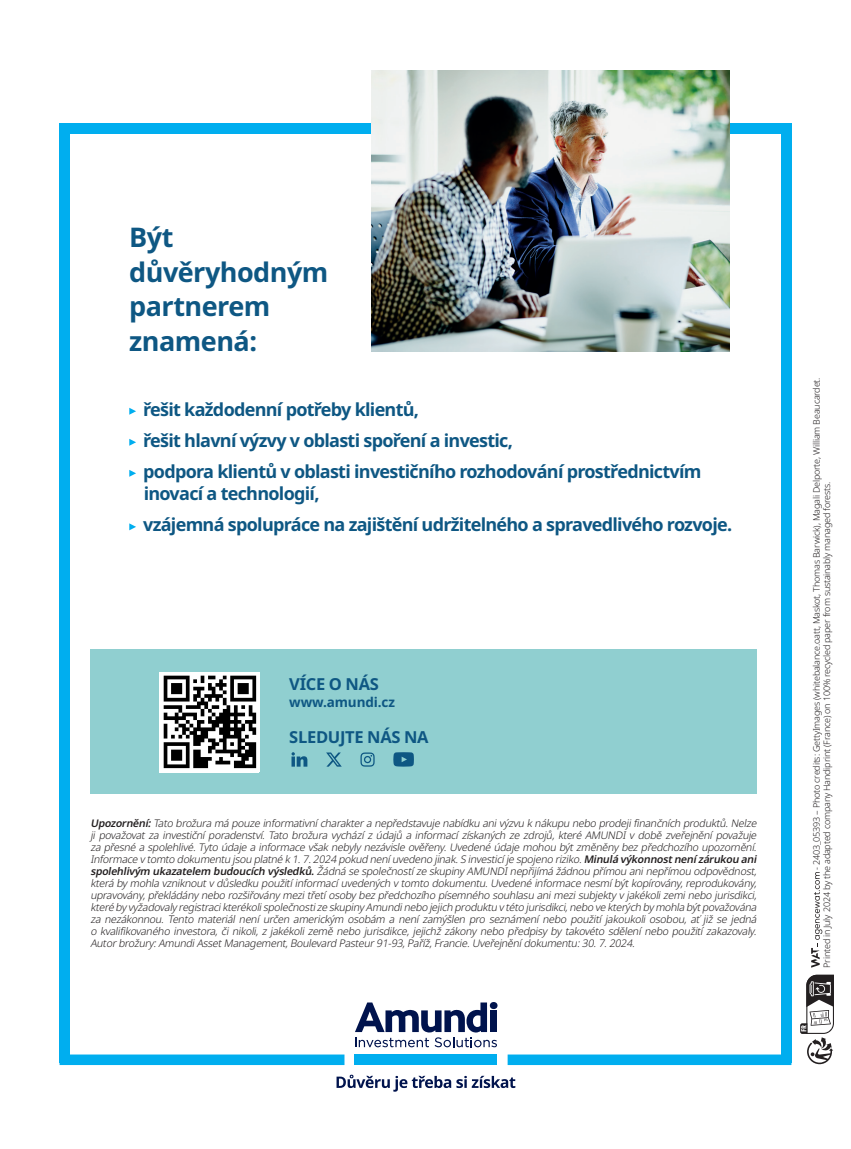
<style>
.page{position:relative;width:851px;height:1149px;background:#fff}
.page>*{position:absolute;margin:0;border:0;box-sizing:border-box;transform-origin:0 0}
.t1{font:700 27px "Noto Sans";letter-spacing:-.02em;color:#0e5783}
.t2{font:700 18px/22.5px "Noto Sans";letter-spacing:-.04em;color:#0e5783}
.t3{font:700 16.5px "Noto Sans";letter-spacing:-.02em;color:#0e5783}
.t4{font:700 13.5px "Noto Sans";letter-spacing:-.01em;color:#0e5783}
.Nota_Bene{font:italic 300 10.5px/12px "Noto Sans";letter-spacing:-.02em;color:#231f20;text-align:justify}
.Nota_Bene-2{font:300 9px "Noto Sans";letter-spacing:-.02em;color:#231f20}
.s1{font-weight:600}
</style>
<div class="page">
<div style="left:60px;top:123px;width:731px;height:11px;background:#00aeef"></div>
<div style="left:60px;top:123px;width:10px;height:939px;background:#00aeef"></div>
<div style="left:780px;top:123px;width:11px;height:939px;background:#00aeef"></div>
<svg style="left:129px;top:407px;width:7px;height:7px"></svg>
<svg style="left:129px;top:439px;width:7px;height:6px"></svg>
<svg style="left:129px;top:470px;width:7px;height:6px"></svg>
<svg style="left:129px;top:523px;width:7px;height:7px"></svg>
<div style="left:90px;top:649px;width:666px;height:144px;background:#90cfd0"></div>
<svg style="left:291px;top:752px;width:16px;height:14px"></svg>
<svg style="left:393px;top:752px;width:21px;height:14px"></svg>
<svg style="left:360px;top:752px;width:14px;height:14px"></svg>
<svg style="left:326px;top:752px;width:15px;height:14px"></svg>
<svg style="left:60px;top:871px;width:774px;height:195px"></svg>
<div style="left:355px;top:1054px;width:142px;height:10px;background:#00aeef"></div>
<svg style="left:336px;top:1074px;width:179px;height:17px"></svg>
<svg style="left:160px;top:672px;width:100px;height:99px"></svg>
<svg style="left:164px;top:675px;width:92px;height:92px;background:#757575"></svg>
<img style="left:372px;top:70px;width:357px;height:281px">
<p class="t1" style="left:129px;top:218px;width:46px">Být</p>
<p class="t1" style="left:129px;top:253px;width:200px">důvěryhodným</p>
<p class="t1" style="left:129px;top:287px;width:142px">partnerem</p>
<p class="t1" style="left:129px;top:322px;width:129px">znamená:</p>
<p class="t2" style="left:143px;top:398px;width:277px">řešit každodenní potřeby klientů,</p>
<p class="t2" style="left:143px;top:429px;width:371px">řešit hlavní výzvy v oblasti spoření a investic,</p>
<p class="t2" style="left:143px;top:460px;width:559px">podpora klientů v oblasti investičního rozhodování prostřednictvím inovací a technologií,</p>
<p class="t2" style="left:143px;top:513px;width:590px">vzájemná spolupráce na zajištění udržitelného a spravedlivého rozvoje.</p>
<p class="t3" style="left:289px;top:672px;width:91px">VÍCE O NÁS</p>
<p class="t4" style="left:289px;top:692px;width:107px">www.amundi.cz</p>
<p class="t3" style="left:289px;top:725px;width:141px">SLEDUJTE NÁS NA</p>
<p class="Nota_Bene" style="left:90px;top:817px;width:670px"><span class="s1">Upozornění:</span>Tato brožura má pouze informativnícharaktera nepředstavuje nabídku anivýzvu knákupu nebo prodejifinančních produktů.Nelze ji považovat za investiční poradenství. Tato brožura vychází z údajů a informací získaných ze zdrojů, které AMUNDI v době zveřej nění považuje za přesné a spolehlivé.Tyto údaje a informace všaknebylynezávisle ověřeny.Uvedené údaje mohou býtzměněnybezpředchozího upozornění.<br>Informace vtomto dokumentu jsou platné k1.7.2024 pokud neníuvedeno jinak.S investicíje spojeno riziko.<span class="s1">Minulá výkonnostnení zárukou ani spolehlivým ukazatelem budoucích výsledků.</span>Žádná se společnostíze skupinyAMUNDInepřijímá žádnou přímou aninepřímou odpovědnost, která bymohla vzniknoutvdůsledku použitíinformacíuvedených vtomto dokumentu.Uvedené informace nesmíbýtkopírovány,reprodukovány, upravovány,překládánynebo rozšiřoványmezitřetíosobybezpředchozího písemného souhlasu animezisubjektyvjakékolizeminebo jurisdikci, které byvyžadovalyregistracikterékolispolečnostize skupinyAmundinebo jejich produktu vtéto jurisdikci,nebo ve kterých bymohla býtpovažována za nezákonnou. Tento materiál není určen americkým osobám a není zamýšlen pro seznámení nebo použití jakoukoli osobou, ať již se jedná o kvalifikovaného investora, či nikoli, z jakékoli země nebo jurisdikce, jejichž zákony nebo předpisy by takovéto sdělení nebo použití zakazovaly.<br>Autorbrožury:AmundiAssetManagement,Boulevard Pasteur91-93,Paříž,Francie.Uveřej něnídokumentu:30.7.2024.</p>
<p class="Nota_Bene-2" style="left:810px;top:869px;width:494px;rotate:-90deg">- 2403_05393 – Photo credits: GettyImages (whitebalance.oatt, Maskot, Thomas Barwick), Magali Delporte, William Beaucardet.</p>
<p class="Nota_Bene-2" style="left:820px;top:967px;width:487px;rotate:-90deg">Printed in July 2024 by the adapted company Handiprint (France) on 100% recycled paper from sustainably managed forests.</p>
</div>
